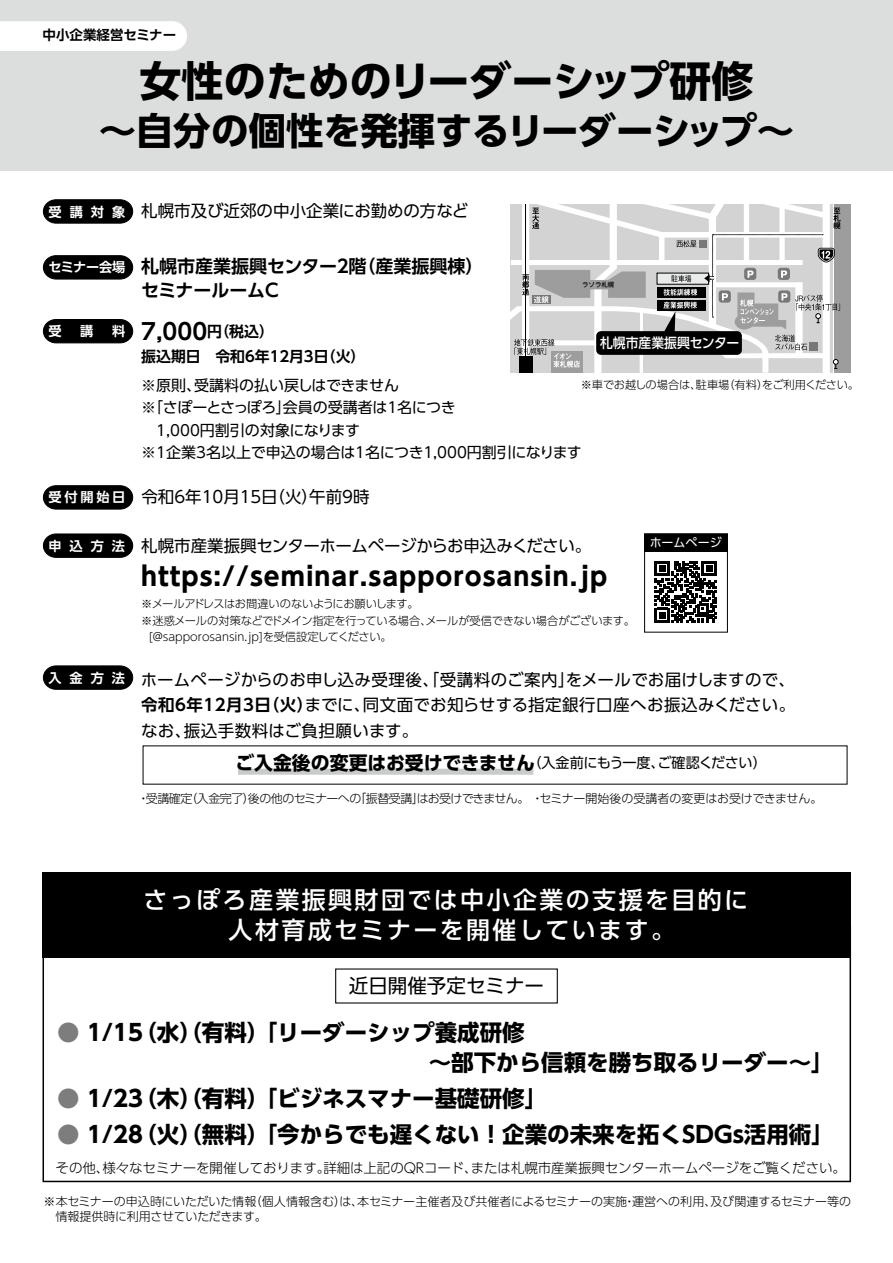
<style>
.page{position:relative;width:893px;height:1263px;background:#fff}
.page>*{position:absolute;margin:0;border:0;box-sizing:border-box;transform-origin:0 0}
.t1{font:700 42px "UD Shin Go Pro";color:#000}
.t2{font:700 37.5px "UD Shin Go Pro";letter-spacing:-.01em;color:#000}
.t3{font:700 25.65px "UD Shin Go Pro";letter-spacing:.04em;color:#000}
.t4{font:500 24px/30px "UD Shin Go Pro";letter-spacing:.1em;color:#fff;text-align:center}
.t5{font:700 22.5px "UD Shin Go Pro";color:#000}
.t6{font:700 22.5px "UD Shin Go Pro De";color:#000}
.t7{font:19.5px "UD Shin Go Pro";color:#000}
.t8{font:700 18px/24px "UD Shin Go Pro De";color:#000}
.t9{font:16.5px/25.5px "UD Shin Go Pro";color:#000;text-align:justify}
.t10{font:16.5px "UD Shin Go Pro";letter-spacing:-.02em;color:#000}
.t11{font:15px "UD Shin Go Pro";color:#000}
.t12{font:15px "UD Shin Go Pro";letter-spacing:-.025em;color:#000}
.t13{font:700 14.85px "UD Shin Go Pro De";color:#000}
.t14{font:14.1px "UD Shin Go Pro";letter-spacing:-.03em;color:#000}
.t15{font:500 13.65px "UD Shin Go Pro";color:#fff;scale:.94 1}
.t16{font:300 13.5px "UD Shin Go Pro";letter-spacing:-.01em;color:#000}
.t17{font:700 13.5px "UD Shin Go Pro De";color:#000}
.t18{font:700 13.2px "UD Shin Go Pro De";letter-spacing:.405em;color:#fff}
.t19{font:300 12px/14.9px "UD Shin Go Pro";letter-spacing:-.02em;color:#000}
.t20{font:300 12px "UD Shin Go Pro";letter-spacing:-.04em;color:#000}
.t21{font:12px "UD Shin Go Pro";color:#fff}
.t22{font:300 11.25px "UD Shin Go Pro";letter-spacing:-.02em;color:#000}
.t23{font:300 11.25px "UD Shin Go Pro";color:#000}
.t24{font:500 6.45px "Gothic MB101 Pro";color:#000}
.s1{font-size:14.85px}
.s2{font-family:"UD Shin Go Pro De";font-weight:700}
.s3{font-weight:700;font-size:18.9px}
.s4{color:#7d7d7d}
</style>
<div class="page">
<div style="left:0;top:0;width:893px;height:170px;background:#dcdddd"></div>
<div style="left:0;top:21px;width:187px;height:30px;background:#fff"></div>
<div style="left:644px;top:534px;width:84px;height:98px;border:1px solid #000"></div>
<div style="left:645px;top:534px;width:82px;height:17px;background:#000"></div>
<div style="left:647px;top:552px;width:78px;height:79px;background:#fff"></div>
<svg style="left:655px;top:561px;width:62px;height:62px"></svg>
<div style="left:834px;top:204px;width:16px;height:169px;background:#9d9d9e"></div>
<svg style="left:510px;top:204px;width:313px;height:169px;background:#d5d5d6"></svg>
<div style="left:551px;top:352px;width:31px;height:21px;background:#9d9d9e"></div>
<div style="left:519px;top:356px;width:13px;height:17px;background:#000"></div>
<svg style="left:514px;top:204px;width:327px;height:165px"></svg>
<svg style="left:43px;top:319px;width:90px;height:25px;background:#151515"></svg>
<svg style="left:43px;top:255px;width:90px;height:25px;background:#141414"></svg>
<svg style="left:43px;top:199px;width:90px;height:25px;background:#141414"></svg>
<svg style="left:43px;top:485px;width:90px;height:25px;background:#141414"></svg>
<svg style="left:43px;top:533px;width:90px;height:25px;background:#141414"></svg>
<svg style="left:43px;top:665px;width:90px;height:25px;background:#141414"></svg>
<div style="left:238px;top:769px;width:295px;height:6px;background:#c9caca"></div>
<svg style="left:43px;top:957px;width:808px;height:225px"></svg>
<div style="left:43px;top:872px;width:808px;height:85px;background:#000"></div>
<p class="t17" style="left:43px;top:24px;width:135px">中小企業経営セミナー</p>
<h1 class="t1" style="left:140px;top:47px;width:615px">女性のためのリーダーシップ研修</h1>
<h2 class="t2" style="left:99px;top:101px;width:697px">～自分の個性を発揮するリーダーシップ～</h2>
<p class="t18" style="left:48px;top:201px;width:78px">受講対象</p>
<p class="t18" style="left:48px;top:257px;width:78px">セミナー会場</p>
<p class="t18" style="left:48px;top:320px;width:15px">受</p>
<p class="t18" style="left:80px;top:320px;width:15px">講</p>
<p class="t18" style="left:112px;top:320px;width:15px">料</p>
<p class="t18" style="left:49px;top:487px;width:78px">受付開始日</p>
<p class="t18" style="left:48px;top:535px;width:78px">申込方法</p>
<p class="t18" style="left:48px;top:667px;width:78px">入金方法</p>
<p class="t9" style="left:141px;top:198px;width:329px">札幌市及び近郊の中小企業にお勤めの方など</p>
<p class="t8" style="left:141px;top:254px;width:353px">札幌市産業振興センター２階（産業振興棟）　セミナールームC</p>
<h3 class="t6" style="left:141px;top:313px;width:134px">7,000<span class="s1">円（税込）</span></h3>
<p class="t13" style="left:141px;top:344px;width:226px">振込期日　令和6年12月3日（火）</p>
<p class="t11" style="left:141px;top:373px;width:259px">※原則、受講料の払い戻しはできません</p>
<p class="t12" style="left:141px;top:395px;width:316px">※「さぽーとさっぽろ」会員の受講者は1名につき</p>
<p class="t11" style="left:156px;top:418px;width:205px">1,000円割引の対象になります</p>
<p class="t11" style="left:141px;top:440px;width:442px">※1企業3名以上で申込の場合は1名につき1,000円割引になります</p>
<p class="t9" style="left:141px;top:483px;width:230px">令和6年10月15日（火）午前9時</p>
<p class="t24" style="left:582px;top:279px;width:34px">ラソラ札幌</p>
<p class="t15" style="left:600px;top:332px;width:150px">札幌市産業振興センター</p>
<p class="t22" style="left:581px;top:375px;width:280px">※車でお越しの場合は、駐車場（有料）をご利用ください。</p>
<p class="t10" style="left:141px;top:532px;width:452px">札幌市産業振興センターホームページからお申込みください。</p>
<h3 class="t3" style="left:141px;top:556px;width:468px">https://seminar.sapporosansin.jp</h3>
<p class="t22" style="left:141px;top:595px;width:279px">※メールアドレスはお間違いのないようにお願いします。</p>
<p class="t22" style="left:141px;top:611px;width:495px">※迷惑メールの対策などでドメイン指定を行っている場合、メールが受信できない場合がございます。</p>
<p class="t23" style="left:149px;top:628px;width:245px">[@sapporosansin.jp]を受信設定してください。</p>
<p class="t21" style="left:650px;top:533px;width:73px">ホームページ</p>
<p class="t9" style="left:141px;top:666px;width:656px">ホームページからのお申し込み受理後、「受講料のご案内」をメールでお届けしますので、<span class="s2">令和6年12月3日（火）</span>までに、同文面でお知らせする指定銀行口座へお振込みください。なお、振込手数料はご負担願います。</p>
<p class="t14" style="left:235px;top:752px;width:533px"><span class="s3">ご入金後の変更はお受けできません</span>（入金前にもう一度、ご確認ください）</p>
<p class="t20" style="left:138px;top:789px;width:693px">・受講確定（入金完了）後の他のセミナーへの「振替受講」はお受けできません。　・セミナー開始後の受講者の変更はお受けできません。　</p>
<h3 class="t4" style="left:143px;top:884px;width:606px">さっぽろ産業振興財団では中小企業の支援を目的に人材育成セミナーを開催しています。</h3>
<p class="t7" style="left:349px;top:970px;width:196px">近日開催予定セミナー</p>
<h3 class="t5" style="left:57px;top:1014px;width:469px"><span class="s4">●</span> 1/15（水（有料）「リーダーシップ養成研修</h3>
<h3 class="t5" style="left:179px;top:1014px;width:24px">）</h3>
<h3 class="t5" style="left:266px;top:1044px;width:569px">　　　　　　　～部下から信頼を勝ち取るリーダー～」</h3>
<h3 class="t5" style="left:57px;top:1080px;width:492px"><span class="s4">●</span> 1/23（木）（有料）「ビジネスマナー基礎研修」</h3>
<h3 class="t5" style="left:57px;top:1116px;width:778px"><span class="s4">●</span> 1/28（火）（無料）「今からでも遅くない！企業の未来を拓くSDGs活用術」</h3>
<p class="t16" style="left:56px;top:1156px;width:792px">その他、様々なセミナーを開催しております。詳細は上記のQRコード、または札幌市産業振興センターホームページをご覧ください。</p>
<p class="t19" style="left:56px;top:1193px;width:797px;text-indent:-12px">※本セミナーの申込時にいただいた情報（個人情報含む）は、本セミナー主催者及び共催者によるセミナーの実施・運営への利用、及び関連するセミナー等の情報提供時に利用させていただきます。</p>
</div>
